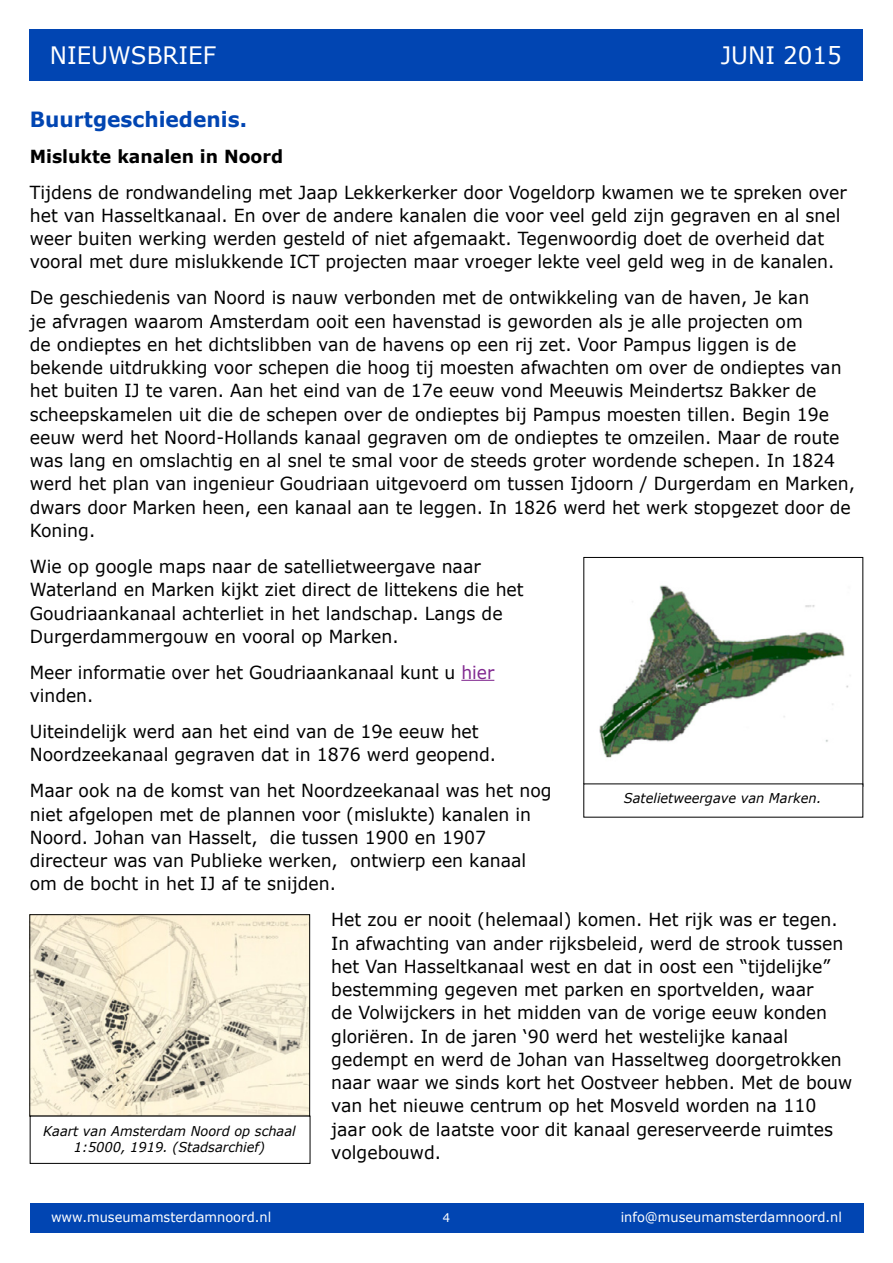
<style>
.page{position:relative;width:893px;height:1263px;background:#fff}
.page>*{position:absolute;margin:0;border:0;box-sizing:border-box;transform-origin:0 0}
.t1{font:24px "Verdana";color:#fff;scale:.96 1}
.t2{font:700 21px "Verdana";color:#0145b2;scale:.96 1}
.t3{font:18px/23.2px "Verdana";color:#000;scale:.96 1}
.t4{font:18px/23.2px "Verdana";color:#000;scale:.95 1}
.t5{font:700 18px "Verdana";color:#000;scale:.96 1}
.t6{font:italic 13.5px/16.5px "Verdana";color:#000;text-align:center;scale:.96 1}
.t7{font:13.5px "Verdana";color:#fff;scale:.96 1}
.t8{font:12px "Verdana";color:#fff;scale:.96 1}
.s1{color:#812990}
</style>
<div class="page">
<div style="left:30px;top:30px;width:833px;height:51px;background:#0145b2"></div>
<div style="left:30px;top:1203px;width:833px;height:30px;background:#0145b2"></div>
<hr style="left:461px;top:680px;width:33px;height:1px;background:#812990">
<img style="left:599px;top:585px;width:252px;height:173px">
<div style="left:583px;top:557px;width:280px;height:230px;border:1px solid #000"></div>
<div style="left:584px;top:784px;width:279px;height:33px;background:#fff"></div>
<img style="left:31px;top:916px;width:277px;height:198px">
<div style="left:29px;top:914px;width:281px;height:202px;border:1px solid #000"></div>
<div style="left:30px;top:1116px;width:280px;height:48px;border:1px solid #000"></div>
<h1 class="t1" style="left:50px;top:40px;width:175px">NIEUWSBRIEF</h1>
<h1 class="t1" style="left:721px;top:40px;width:128px">JUNI 2015</h1>
<p class="t2" style="left:30px;top:105px;width:228px">Buurtgeschiedenis.</p>
<p class="t5" style="left:30px;top:144px;width:265px">Mislukte kanalen in Noord</p>
<p class="t3" style="left:30px;top:181px;width:852px">Tijdens de rondwandeling met Jaap Lekkerkerker door Vogeldorp kwamen we te spreken over het van Hasseltkanaal. En over de andere kanalen die voor veel geld zijn gegraven en al snel weer buiten werking werden gesteld of niet afgemaakt. Tegenwoordig doet de overheid dat vooral met dure mislukkende ICT projecten maar vroeger lekte veel geld weg in de kanalen.</p>
<p class="t3" style="left:30px;top:286px;width:861px">De geschiedenis van Noord is nauw verbonden met de ontwikkeling van de haven, Je kan<br>je afvragen waarom Amsterdam ooit een havenstad is geworden als je alle projecten om<br>de ondieptes en het dichtslibben van de havens op een rij zet. Voor Pampus liggen is de bekende uitdrukking voor schepen die hoog tij moesten afwachten om over de ondieptes van het buiten IJ te varen. Aan het eind van de 17e eeuw vond Meeuwis Meindertsz Bakker de scheepskamelen uit die de schepen over de ondieptes bij Pampus moesten tillen. Begin 19e eeuw werd het Noord-Hollands kanaal gegraven om de ondieptes te omzeilen. Maar de route was lang en omslachtig en al snel te smal voor de steeds groter wordende schepen. In 1824 werd het plan van ingenieur Goudriaan uitgevoerd om tussen Ijdoorn / Durgerdam en Marken, dwars door Marken heen, een kanaal aan te leggen. In 1826 werd het werk stopgezet door de Koning.</p>
<p class="t3" style="left:30px;top:555px;width:516px">Wie op google maps naar de satellietweergave naar Waterland en Marken kijkt ziet direct de littekens die het Goudriaankanaal achterliet in het landschap. Langs de Durgerdammergouw en vooral op Marken.</p>
<p class="t4" style="left:30px;top:661px;width:491px">Meer informatie over het Goudriaankanaal kunt u <span class="s1">hier </span>vinden.</p>
<p class="t3" style="left:30px;top:720px;width:487px">Uiteindelijk werd aan het eind van de 19e eeuw het<br>Noordzeekanaal gegraven dat in 1876 werd geopend.</p>
<p class="t3" style="left:30px;top:779px;width:545px">Maar ook na de komst van het Noordzeekanaal was het nog niet afgelopen met de plannen voor (mislukte) kanalen in Noord. Johan van Hasselt, die tussen 1900 en 1907 directeur was van Publieke werken, ontwierp een kanaal om de bocht in het IJ af te snijden.</p>
<p class="t3" style="left:331px;top:908px;width:544px">Het zou er nooit (helemaal) komen. Het rijk was er tegen.<br>In afwachting van ander rijksbeleid, werd de strook tussen het Van Hasseltkanaal west en dat in oost een “tijdelijke” bestemming gegeven met parken en sportvelden, waar<br>de Volwijckers in het midden van de vorige eeuw konden gloriëren. In de jaren ‘90 werd het westelijke kanaal gedempt en werd de Johan van Hasseltweg doorgetrokken naar waar we sinds kort het Oostveer hebben. Met de bouw van het nieuwe centrum op het Mosveld worden na 110 jaar ook de laatste voor dit kanaal gereserveerde ruimtes volgebouwd.</p>
<p class="t6" style="left:624px;top:790px;width:207px">Satelietweergave van Marken.</p>
<p class="t6" style="left:43px;top:1122px;width:265px">Kaart van Amsterdam Noord op schaal<br>1:5000, 1919. (Stadsarchief)</p>
<p class="t7" style="left:51px;top:1209px;width:231px">www.museumamsterdamnoord.nl</p>
<p class="t8" style="left:443px;top:1210px;width:9px">4</p>
<p class="t7" style="left:621px;top:1209px;width:232px">info@museumamsterdamnoord.nl</p>
</div>
